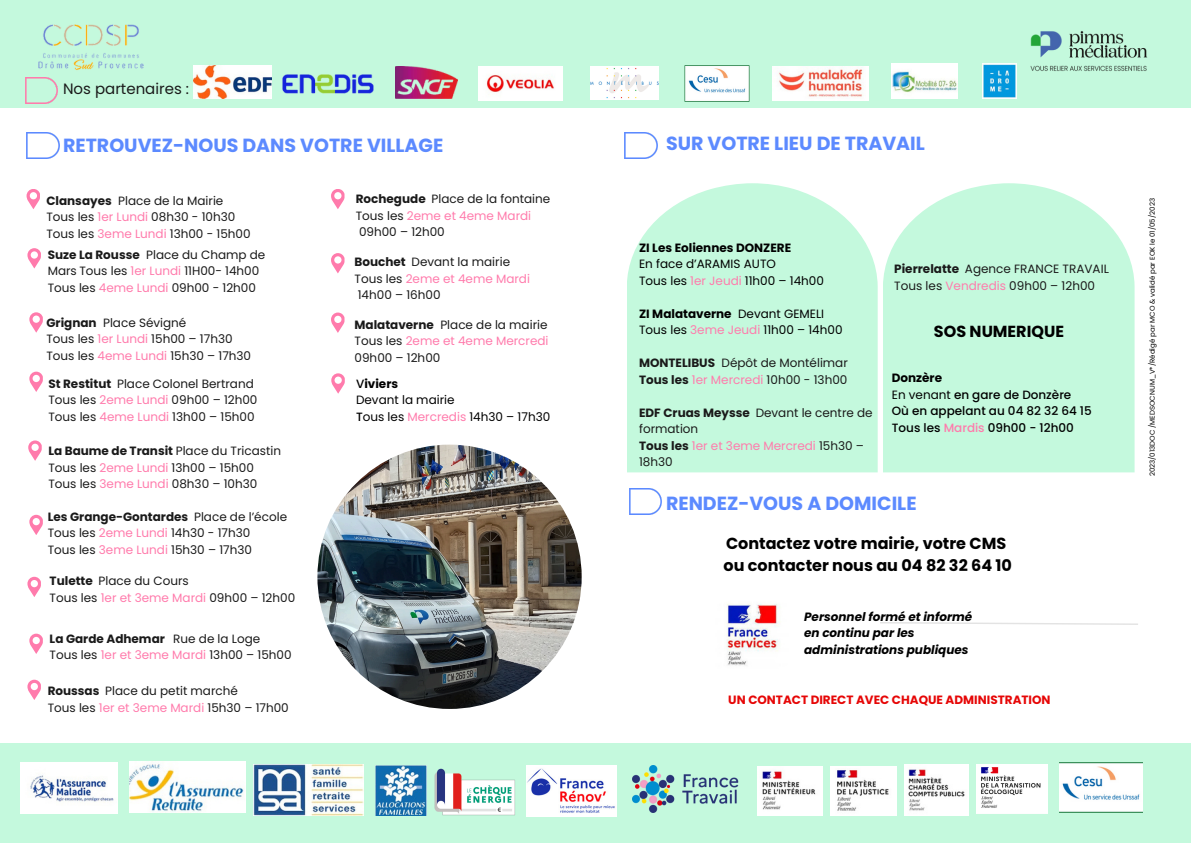
<style>
.page{position:relative;width:1191px;height:843px;background:#fff}
.page>*{position:absolute;margin:0;border:0;box-sizing:border-box;transform-origin:0 0}
.t1{font:700 19px "Poppins";color:#5c8aff}
.t2{font:700 16px/21.8px "Poppins";color:#000}
.t3{font:15px "Poppins";color:#1a1a1a}
.t4{font:12px/16.5px "Poppins";color:#1a1a1a}
.t5{font:12px/16.5px "Poppins";color:#ff7bac}
.t6{font:12px "Poppins";color:#000}
.t7{font:700 12px "Poppins";color:#1a1a1a}
.t8{font:500 12px "Poppins";color:#000}
.t9{font:italic 700 12px/16.5px "Poppins";color:#000}
.t10{font:700 12px "Poppins";color:#000}
.t11{font:700 12px "Poppins";color:#e60606}
.t12{font:7px "Poppins";color:#000}
.s1{font-weight:700}
.s2{color:#ff7bac}
.s3{font-weight:400}
.s4{color:#1a1a1a}
.s5{font-weight:500}
.s6{font-weight:700;color:#1a1a1a}
</style>
<div class="page">
<div style="left:0;top:0;width:1190px;height:107px;background:#c4f9dd"></div>
<img style="left:317px;top:444px;width:264px;height:264px;border-radius:50%">
<svg style="left:27px;top:189px;width:13px;height:20px"></svg>
<svg style="left:27px;top:248px;width:14px;height:20px"></svg>
<svg style="left:28px;top:440px;width:14px;height:20px"></svg>
<img style="left:27px;top:132px;width:32px;height:26px">
<img style="left:38px;top:24px;width:106px;height:46px">
<img style="left:1015px;top:31px;width:133px;height:59px">
<svg style="left:627px;top:183px;width:250px;height:289px;fill:#c4f9dd"></svg>
<img style="left:193px;top:65px;width:79px;height:34px">
<img style="left:282px;top:74px;width:92px;height:20px">
<img style="left:395px;top:66px;width:62px;height:32px">
<img style="left:478px;top:66px;width:84px;height:34px">
<img style="left:772px;top:66px;width:96px;height:34px">
<img style="left:891px;top:63px;width:66px;height:35px">
<img style="left:982px;top:63px;width:33px;height:35px">
<img style="left:26px;top:77px;width:32px;height:26px">
<div style="left:0;top:742px;width:1190px;height:100px;background:#c4f9dd"></div>
<img style="left:20px;top:762px;width:98px;height:51px">
<img style="left:130px;top:761px;width:115px;height:51px">
<img style="left:254px;top:764px;width:109px;height:50px">
<img style="left:375px;top:765px;width:51px;height:50px">
<img style="left:757px;top:766px;width:65px;height:49px">
<img style="left:830px;top:766px;width:66px;height:49px">
<img style="left:904px;top:764px;width:64px;height:50px">
<img style="left:976px;top:764px;width:71px;height:49px">
<img style="left:434px;top:768px;width:81px;height:47px">
<img style="left:526px;top:765px;width:91px;height:51px">
<img style="left:632px;top:765px;width:107px;height:46px">
<img style="left:726px;top:603px;width:54px;height:63px">
<svg style="left:880px;top:622px;width:258px;height:2px"></svg>
<img style="left:590px;top:67px;width:68px;height:32px">
<svg style="left:27px;top:576px;width:14px;height:21px"></svg>
<svg style="left:331px;top:373px;width:14px;height:20px"></svg>
<svg style="left:331px;top:253px;width:13px;height:20px"></svg>
<svg style="left:29px;top:312px;width:14px;height:20px"></svg>
<svg style="left:29px;top:514px;width:14px;height:21px"></svg>
<svg style="left:27px;top:679px;width:14px;height:20px"></svg>
<svg style="left:29px;top:371px;width:14px;height:21px"></svg>
<svg style="left:331px;top:189px;width:13px;height:20px"></svg>
<svg style="left:331px;top:312px;width:13px;height:21px"></svg>
<svg style="left:29px;top:633px;width:14px;height:20px"></svg>
<img style="left:624px;top:132px;width:33px;height:26px">
<svg style="left:883px;top:183px;width:251px;height:289px;fill:#c4f9dd"></svg>
<img style="left:684px;top:65px;width:65px;height:36px">
<img style="left:1059px;top:762px;width:83px;height:50px">
<img style="left:629px;top:488px;width:32px;height:26px">
<p class="t3" style="left:63px;top:78px;width:127px">Nos partenaires :</p>
<p class="t1" style="left:63px;top:132px;width:382px">RETROUVEZ-NOUS DANS VOTRE VILLAGE</p>
<p class="t4" style="left:46px;top:192px;width:178px"><span class="s1">Clansayes</span> Place de la Mairie</p>
<h4 class="t4" style="left:46px;top:208px;width:190px">Tous les <span class="s2">1er Lundi</span> 08h30 - 10h30</h4>
<p class="t4" style="left:46px;top:225px;width:206px">Tous les <span class="s2">3eme Lundi</span> 13h00 - 15h00</p>
<h1 class="t4" style="left:48px;top:246px;width:219px"><span class="s1">Suze La Rousse</span> Place du Champ de<br>Mars Tous les <span class="s2">1er Lundi</span> 11H00- 14h00</h1>
<p class="t4" style="left:48px;top:279px;width:210px">Tous les <span class="s2">4eme Lundi</span> 09h00 - 12h00</p>
<h1 class="t4" style="left:46px;top:314px;width:141px"><span class="s1">Grignan</span> Place Sévigné</h1>
<p class="t4" style="left:46px;top:330px;width:188px">Tous les <span class="s2">1er Lundi</span> 15h00 – 17h30</p>
<p class="t4" style="left:46px;top:347px;width:206px">Tous les <span class="s2">4eme Lundi</span> 15h30 – 17h30</p>
<p class="t4" style="left:48px;top:375px;width:207px"><span class="s1">St Restitut</span> Place Colonel Bertrand</p>
<p class="t4" style="left:48px;top:391px;width:211px">Tous les <span class="s2">2eme Lundi</span> 09h00 – 12h00</p>
<p class="t4" style="left:48px;top:408px;width:208px">Tous les <span class="s2">4eme Lundi</span> 13h00 – 15h00</p>
<p class="t7" style="left:48px;top:442px;width:234px">La Baume de Transit <span class="s3">Place du Tricastin</span></p>
<p class="t4" style="left:48px;top:459px;width:207px">Tous les <span class="s2">2eme Lundi</span> 13h00 – 15h00</p>
<p class="t4" style="left:48px;top:476px;width:210px">Tous les <span class="s2">3eme Lundi</span> 08h30 – 10h30</p>
<p class="t7" style="left:48px;top:508px;width:142px">Les Grange-Gontardes</p>
<p class="t4" style="left:48px;top:508px;width:241px;text-indent:146px">Place de l’école<br>Tous les <span class="s2">2eme Lundi</span> 14h30 - 17h30</p>
<p class="t4" style="left:48px;top:541px;width:206px">Tous les <span class="s2">3eme Lundi</span> 15h30 – 17h30</p>
<p class="t7" style="left:50px;top:572px;width:45px">Tulette</p>
<p class="t4" style="left:50px;top:572px;width:247px;text-indent:49px">Place du Cours<br>Tous les <span class="s2">1er et 3eme Mardi</span> 09h00 – 12h00</p>
<p class="t7" style="left:50px;top:629px;width:212px">La Garde Adhemar <span class="s3">Rue de la Loge</span></p>
<p class="t4" style="left:50px;top:646px;width:243px">Tous les <span class="s2">1er et 3eme Mardi</span> 13h00 – 15h00</p>
<p class="t7" style="left:48px;top:682px;width:53px">Roussas</p>
<p class="t4" style="left:48px;top:682px;width:242px;text-align:center">Place du petit marché<br>Tous les <span class="s2">1er et 3eme Mardi</span> 15h30 – 17h00</p>
<p class="t4" style="left:356px;top:191px;width:196px;text-indent:76px">Place de la fontaine<br>Tous les <span class="s2">2eme et 4eme Mardi</span></p>
<p class="t4" style="left:359px;top:224px;width:87px">09h00 – 12h00</p>
<p class="t4" style="left:354px;top:253px;width:157px"><span class="s1">Bouchet</span> Devant la mairie</p>
<p class="t5" style="left:354px;top:270px;width:177px"><span class="s4">Tous les</span> 2eme et 4eme Mardi</p>
<p class="t4" style="left:358px;top:286px;width:84px">14h00 – 16h00</p>
<p class="t4" style="left:354px;top:316px;width:194px"><span class="s1">Malataverne</span> Place de la mairie</p>
<p class="t5" style="left:354px;top:332px;width:195px"><span class="s4">Tous les</span> 2eme et 4eme Mercredi</p>
<p class="t4" style="left:354px;top:349px;width:87px">09h00 – 12h00</p>
<p class="t7" style="left:356px;top:191px;width:71px">Rochegude</p>
<p class="t10" style="left:356px;top:375px;width:44px"><span class="s5">V</span>iviers</p>
<p class="t6" style="left:356px;top:391px;width:100px">Devant la mairie</p>
<p class="t6" style="left:356px;top:408px;width:196px"><span class="s5">T</span>ous les <span class="s2">Mercredis</span> 14h30 – 17h30</p>
<p class="t1" style="left:666px;top:130px;width:260px">SUR VOTRE LIEU DE TRAVAIL</p>
<p class="t10" style="left:639px;top:239px;width:154px">ZI Les Eoliennes DONZERE</p>
<p class="t6" style="left:639px;top:255px;width:138px">En face d’ARAMIS AUTO</p>
<p class="t6" style="left:639px;top:272px;width:186px">Tous les <span class="s2">1er Jeudi</span> 11h00 – 14h00</p>
<p class="t10" style="left:639px;top:305px;width:187px">ZI Malataverne <span class="s3">Devant GEMELI</span></p>
<p class="t6" style="left:639px;top:321px;width:205px">Tous les <span class="s2">3eme Jeudi</span> 11h00 – 14h00</p>
<p class="t4" style="left:639px;top:355px;width:210px"><span class="s1">MONTELIBUS</span> Dépôt de Montélimar</p>
<p class="t5" style="left:639px;top:371px;width:210px"><span class="s6">Tous les</span> 1er Mercredi <span class="s4">10h00 - 13h00</span></p>
<p class="t4" style="left:639px;top:404px;width:235px"><span class="s1">EDF Cruas Meysse</span> Devant le centre de</p>
<p class="t5" style="left:639px;top:421px;width:226px"><span class="s4">formation<br></span><span class="s6">Tous les</span> 1er et 3eme Mercredi <span class="s4">15h30 –</span></p>
<p class="t4" style="left:639px;top:454px;width:35px">18h30</p>
<p class="t4" style="left:894px;top:261px;width:216px"><span class="s1">Pierrelatte</span> Agence FRANCE TRAVAIL</p>
<p class="t4" style="left:894px;top:277px;width:202px">Tous les <span class="s2">Vendredis</span> 09h00 – 12h00</p>
<p class="t2" style="left:933px;top:320px;width:131px">SOS NUMERIQUE</p>
<p class="t10" style="left:891px;top:370px;width:52px">Donzère</p>
<h1 class="t8" style="left:891px;top:386px;width:181px"><span class="s3">En venant</span> en gare de Donzère</h1>
<p class="t8" style="left:891px;top:403px;width:201px">Où en appelant au 04 82 32 64 15</p>
<p class="t8" style="left:891px;top:419px;width:183px">Tous les <span class="s2">Mardis</span> 09h00 - 12h00</p>
<p class="t1" style="left:666px;top:490px;width:252px">RENDEZ-VOUS A DOMICILE</p>
<p class="t2" style="left:723px;top:532px;width:290px">Contactez votre mairie, votre CMS ou contacter nous au 04 82 32 64 10</p>
<p class="t9" style="left:804px;top:608px;width:170px">Personnel formé et informé en continu par les administrations publiques</p>
<p class="t11" style="left:728px;top:690px;width:324px">UN CONTACT DIRECT AVEC CHAQUE ADMINISTRATION</p>
<p class="t12" style="left:1147px;top:476px;width:279px;rotate:-90deg">2023/013DOC /MEDSOCNUM_V*/Rédigé par MCO &amp; validé par EOK le 01/05/2023</p>
</div>
